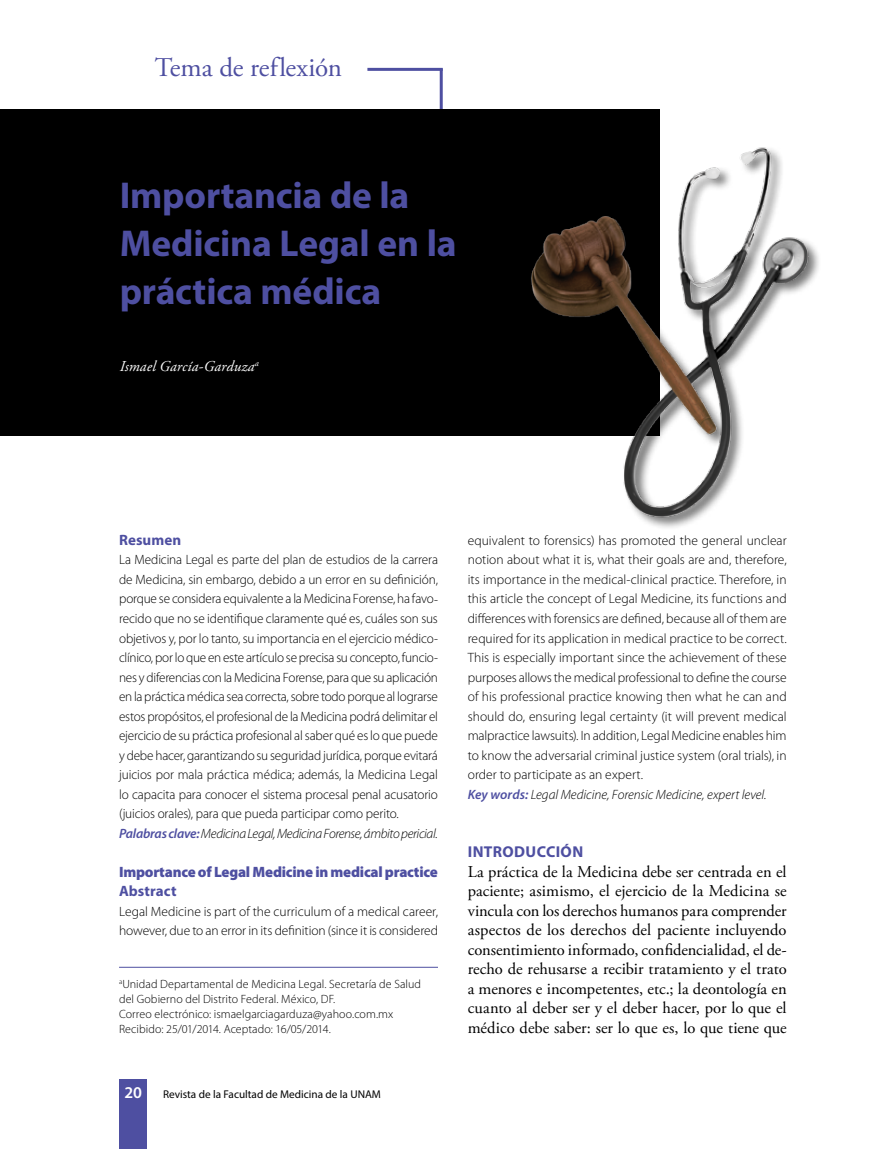
<style>
.page{position:relative;width:893px;height:1149px;background:#fff}
.page>*{position:absolute;margin:0;border:0;box-sizing:border-box;transform-origin:0 0}
.t1{font:700 37.5px/48px "Myriad Pro";letter-spacing:-.005em;color:#4e4fa1}
.t2{font:27px "Adobe Garamond Pro";letter-spacing:-.025em;color:#4e4fa1}
.t3{font:16.5px/19.5px "Adobe Garamond Pro";letter-spacing:-.005em;color:#000;text-align:justify}
.t4{font:600 16.5px "Myriad Pro";color:#fff}
.t5{font:700 15.75px "Myriad Pro";color:#4e4fa1}
.t6{font:900 15px "Myriad Pro";letter-spacing:-.015em;color:#4e4fa1}
.t7{font:italic 15px "Adobe Garamond Pro";letter-spacing:.01em;color:#fff}
.t8{font:700 15px "Myriad Pro";letter-spacing:.005em;color:#4e4fa1}
.t9{font:300 13.5px/19.5px "Myriad Pro";letter-spacing:-.005em;color:#000}
.t10{font:300 12px/15px "Myriad Pro";letter-spacing:.005em;color:#000}
.t11{font:11.25px "Myriad Pro";color:#000}
.s1{font-weight:600;font-style:italic;color:#4e4fa1}
.s2{font-style:italic}
</style>
<div class="page">
<div style="left:119px;top:1079px;width:28px;height:69px;background:#4e4fa1"></div>
<hr style="left:367px;top:68px;width:76px;height:3px;background:#4e4fa1">
<hr style="left:440px;top:68px;width:3px;height:45px;background:#4e4fa1">
<div style="left:0;top:109px;width:659px;height:326px;background:#000"></div>
<hr style="left:119px;top:966px;width:319px;height:1px;background:#4e4fa1">
<img style="left:522px;top:137px;width:297px;height:388px">
<h2 class="t2" style="left:155px;top:51px;width:189px">Tema de reflexión</h2>
<h1 class="t1" style="left:120px;top:170px;width:338px">Importancia de la<br>Medicina Legal en la práctica médica</h1>
<p class="t7" style="left:120px;top:357px;width:141px">Ismael García-Garduza<sup>a</sup></p>
<p class="t8" style="left:119px;top:530px;width:64px">Resumen</p>
<p class="t9" style="left:119px;top:550px;width:320px">La Medicina Legal es parte del plan de estudios de la carrera de Medicina, sin embargo, debido a un error en su definición, porque se considera equivalente a la Medicina Forense, ha favo&shy;recido que no se identifique claramente qué es, cuáles son sus objetivos y, por lo tanto, su importancia en el ejercicio médico&shy;clínico, por lo que en este artículo se precisa su concepto, funcio&shy;nes y diferencias con la Medicina Forense, para que su aplicación en la práctica médica sea correcta, sobre todo porque al lograrse estos propósitos, el profesional de la Medicina podrá delimitar el ejercicio de su práctica profesional al saber qué es lo que puede y debe hacer, garantizando su seguridad jurídica, porque evitará juicios por mala práctica médica; además, la Medicina Legal lo capacita para conocer el sistema procesal penal acusatorio (juicios orales), para que pueda participar como perito.<br><span class="s1">Palabras clave:</span> <span class="s2">Medicina Legal, Medicina Forense, ámbito pericial.</span></p>
<p class="t6" style="left:119px;top:862px;width:320px">Importance of Legal Medicine in medical practice</p>
<p class="t8" style="left:119px;top:881px;width:59px">Abstract</p>
<p class="t9" style="left:119px;top:901px;width:320px">Legal Medicine is part of the curriculum of a medical career, however, due to an error in its definition (since it is considered</p>
<p class="t10" style="left:119px;top:976px;width:303px"><sup>a</sup>Unidad Departamental de Medicina Legal. Secretaría de Salud del Gobierno del Distrito Federal. México, DF.<br>Correo electrónico: ismaelgarciagarduza@yahoo.com.mx Recibido: 25/01/2014. Aceptado: 16/05/2014.</p>
<p class="t4" style="left:116px;top:1081px;width:28px">2020</p>
<p class="t11" style="left:163px;top:1086px;width:219px">Revista de la Facultad de Medicina de la UNAM</p>
<p class="t9" style="left:468px;top:530px;width:320px">equivalent to forensics) has promoted the general unclear notion about what it is, what their goals are and, therefore, its importance in the medical-clinical practice. Therefore, in this article the concept of Legal Medicine, its functions and differences with forensics are defined, because all of them are required for its application in medical practice to be correct.<br>This is especially important since the achievement of these purposes allows the medical professional to define the course of his professional practice knowing then what he can and should do, ensuring legal certainty (it will prevent medical malpractice lawsuits). In addition, Legal Medicine enables him to know the adversarial criminal justice system (oral trials), in order to participate as an expert.<br><span class="s1">Key words:</span> <span class="s2">Legal Medicine, Forensic Medicine, expert level.</span></p>
<p class="t5" style="left:468px;top:841px;width:16px">Introducción</p>
<p class="t3" style="left:468px;top:862px;width:320px">La práctica de la Medicina debe ser centrada en el paciente; asimismo, el ejercicio de la Medicina se vincula con los derechos humanos para comprender aspectos de los derechos del paciente incluyendo consentimiento informado, confidencialidad, el de&shy;recho de rehusarse a recibir tratamiento y el trato a menores e incompetentes, etc.; la deontología en cuanto al deber ser y el deber hacer, por lo que el médico debe saber: ser lo que es, lo que tiene que</p>
</div>
